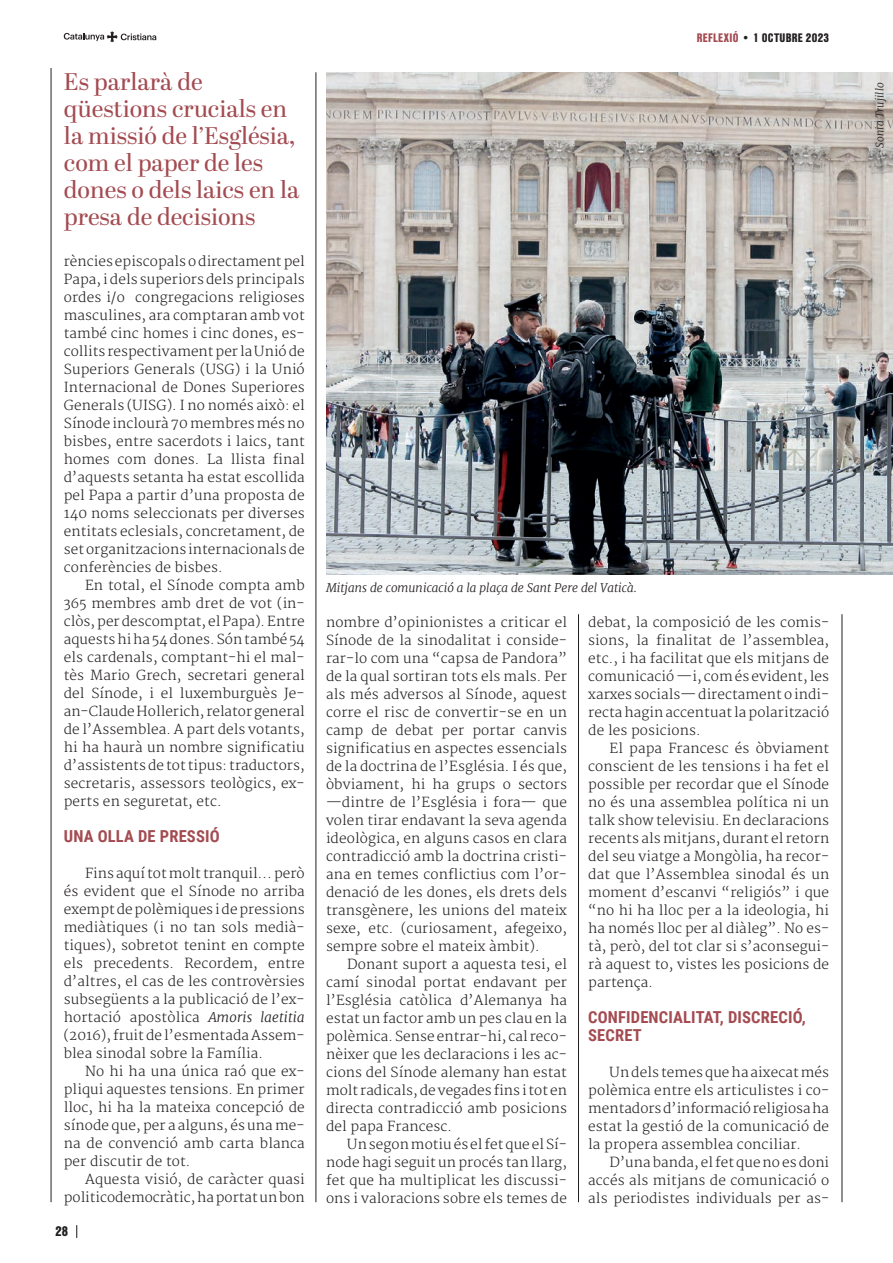
<style>
.page{position:relative;width:893px;height:1263px;background:#fff}
.page>*{position:absolute;margin:0;border:0;box-sizing:border-box;transform-origin:0 0}
.DESTACATS_1_PRIMER_PLA{font:24px/27px "Abril Display";color:#a34b51}
.TITULINES_ENTREVISTA{font:700 16.5px/18px "Roboto Condensed";letter-spacing:.01em;color:#a34b51}
.TEXTO_PPAL_CAT{font:300 13.5px/18px "Merriweather";letter-spacing:.01em;color:#231f20;text-align:justify}
.t1{font:900 13.5px "Nimbus San Con LOT";color:#231f20}
.PEU_FOTO{font:italic 300 12px "Merriweather";color:#231f20}
.t2{font:900 12px "Nimbus San Con LOT";letter-spacing:.025em;color:#231f20}
.CODINACHPETIT{font:italic 300 10.5px "Merriweather";letter-spacing:.01em;color:#231f20}
.s1{color:#a34b51}
.s2{font-style:italic}
</style>
<div class="page">
<hr style="left:578px;top:614px;width:1px;height:588px;background:#231f20">
<hr style="left:842px;top:614px;width:1px;height:588px;background:#231f20">
<hr style="left:51px;top:68px;width:1px;height:1134px;background:#231f20">
<hr style="left:316px;top:72px;width:1px;height:1130px;background:#231f20">
<img style="left:326px;top:72px;width:567px;height:502px">
<svg style="left:76px;top:1225px;width:1px;height:13px"></svg>
<svg style="left:64px;top:31px;width:92px;height:11px"></svg>
<p class="t2" style="left:697px;top:28px;width:134px"><span class="s1">REFLEXIÓ</span> • 1 OCTUBRE 2023</p>
<p class="DESTACATS_1_PRIMER_PLA" style="left:64px;top:70px;width:237px">Es parlarà de qüestions crucials en la missió de l’Església, com el paper de les dones o dels laics en la presa de decisions</p>
<p class="CODINACHPETIT" style="left:873px;top:148px;width:67px;rotate:-90deg">Sonia Trujillo</p>
<p class="TEXTO_PPAL_CAT" style="left:64px;top:253px;width:242px">rències episcopals o directament pel Papa, i dels superiors dels principals ordes i/o congregacions religioses masculines, ara comptaran amb vot també cinc homes i cinc dones, es&shy;collits respectivament per la Unió de Superiors Generals (USG) i la Unió Internacional de Dones Superiores Generals (UISG). I no només això: el Sínode inclourà 70 membres més no bisbes, entre sacerdots i laics, tant homes com dones. La llista final d’aquests setanta ha estat escollida pel Papa a partir d’una proposta de 140 noms seleccionats per diverses entitats eclesials, concretament, de set organitzacions internacionals de conferències de bisbes.</p>
<p class="TEXTO_PPAL_CAT" style="left:64px;top:577px;width:242px;text-indent:21px">En total, el Sínode compta amb 365 membres amb dret de vot (in&shy;clòs, per descomptat, el Papa). Entre aquests hi ha 54 dones. Són també 54 els cardenals, comptant-hi el mal&shy;tès Mario Grech, secretari general del Sínode, i el luxemburguès Je&shy;an-Claude Hollerich, relator general de l’Assemblea. A part dels votants, hi ha haurà un nombre significatiu d’assistents de tot tipus: traductors, secretaris, assessors teològics, ex&shy;perts en seguretat, etc.</p>
<p class="TITULINES_ENTREVISTA" style="left:64px;top:827px;width:157px">UNA OLLA DE PRESSIÓ</p>
<p class="TEXTO_PPAL_CAT" style="left:64px;top:865px;width:242px;text-indent:21px">Fins aquí tot molt tranquil... però és evident que el Sínode no arriba exempt de polèmiques i de pressions mediàtiques (i no tan sols medià&shy;tiques), sobretot tenint en compte els precedents. Recordem, entre d’altres, el cas de les controvèrsies subsegüents a la publicació de l’ex&shy;hortació apostòlica <span class="s2">Amoris laetitia </span>(2016), fruit de l’esmentada Assem&shy;blea sinodal sobre la Família.</p>
<p class="TEXTO_PPAL_CAT" style="left:64px;top:1063px;width:242px;text-indent:21px">No hi ha una única raó que ex&shy;pliqui aquestes tensions. En primer lloc, hi ha la mateixa concepció de sínode que, per a alguns, és una me&shy;na de convenció amb carta blanca per discutir de tot.</p>
<p class="TEXTO_PPAL_CAT" style="left:64px;top:1171px;width:242px;text-align:right">Aquesta visió, de caràcter quasi politicodemocràtic, ha portat un bon</p>
<p class="t1" style="left:55px;top:1221px;width:14px">28</p>
<p class="PEU_FOTO" style="left:326px;top:581px;width:312px">Mitjans de comunicació a la plaça de Sant Pere del Vaticà.</p>
<p class="TEXTO_PPAL_CAT" style="left:326px;top:614px;width:242px">nombre d’opinionistes a criticar el Sínode de la sinodalitat i conside&shy;rar-lo com una “capsa de Pandora” de la qual sortiran tots els mals. Per als més adversos al Sínode, aquest corre el risc de convertir-se en un camp de debat per portar canvis significatius en aspectes essencials de la doctrina de l’Església. I és que, òbviament, hi ha grups o sectors —dintre de l’Església i fora— que volen tirar endavant la seva agenda ideològica, en alguns casos en clara contradicció amb la doctrina cristi&shy;ana en temes conflictius com l’or&shy;denació de les dones, els drets dels transgènere, les unions del mateix sexe, etc. (curiosament, afegeixo, sempre sobre el mateix àmbit).</p>
<p class="TEXTO_PPAL_CAT" style="left:326px;top:955px;width:242px;text-indent:21px">Donant suport a aquesta tesi, el camí sinodal portat endavant per l’Església catòlica d’Alemanya ha estat un factor amb un pes clau en la polèmica. Sense entrar-hi, cal reco&shy;nèixer que les declaracions i les ac&shy;cions del Sínode alemany han estat molt radicals, de vegades fins i tot en directa contradicció amb posicions del papa Francesc.</p>
<p class="TEXTO_PPAL_CAT" style="left:326px;top:1135px;width:242px;text-indent:21px">Un segon motiu és el fet que el Sí&shy;node hagi seguit un procés tan llarg, fet que ha multiplicat les discussi&shy;ons i valoracions sobre els temes de</p>
<p class="TEXTO_PPAL_CAT" style="left:588px;top:613px;width:242px">debat, la composició de les comis&shy;sions, la finalitat de l’assemblea, etc., i ha facilitat que els mitjans de comunicació —i, com és evident, les xarxes socials— directament o indi&shy;recta hagin accentuat la polarització de les posicions.</p>
<p class="TEXTO_PPAL_CAT" style="left:588px;top:739px;width:242px;text-indent:21px">El papa Francesc és òbviament conscient de les tensions i ha fet el possible per recordar que el Sínode no és una assemblea política ni un talk show televisiu. En declaracions recents als mitjans, durant el retorn del seu viatge a Mongòlia, ha recor&shy;dat que l’Assemblea sinodal és un moment d’escanvi “religiós” i que “no hi ha lloc per a la ideologia, hi ha només lloc per al diàleg”. No es&shy;tà, però, del tot clar si s’aconsegui&shy;rà aquest to, vistes les posicions de partença.</p>
<p class="TITULINES_ENTREVISTA" style="left:588px;top:1007px;width:219px">CONFIDENCIALITAT, DISCRECIÓ,<br>SECRET</p>
<p class="TEXTO_PPAL_CAT" style="left:588px;top:1064px;width:242px;text-indent:21px">Un dels temes que ha aixecat més polèmica entre els articulistes i co&shy;mentadors d’informació religiosa ha estat la gestió de la comunicació de la propera assemblea conciliar.</p>
<p class="TEXTO_PPAL_CAT" style="left:588px;top:1154px;width:242px;text-indent:21px">D’una banda, el fet que no es doni accés als mitjans de comunicació o als periodistes individuals per as-</p>
</div>
